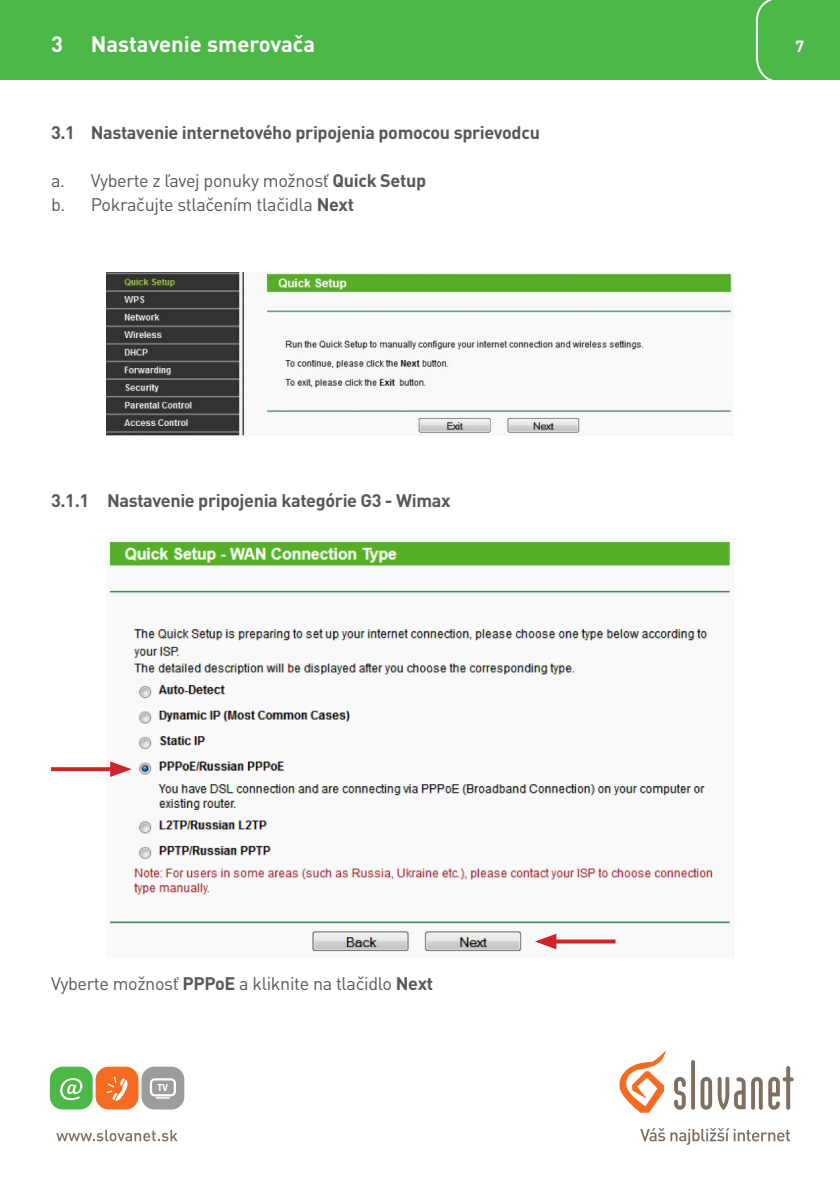
<style>
.page{position:relative;width:840px;height:1191px;background:#fff}
.page>*{position:absolute;margin:0;border:0;box-sizing:border-box;transform-origin:0 0}
.t1{font:700 22px "DIN Pro";color:#fff}
.Text{font:18px "DIN Pro";letter-spacing:-.02em;color:#57585a}
.Podnadpis{font:700 18px "DIN Pro";letter-spacing:-.02em;color:#57585a}
.Text-2{font:700 18px "DIN Pro";letter-spacing:-.02em;color:#57585a}
.t2{font:700 16px "DIN Pro";color:#fff}
.s1{font-weight:700}
</style>
<div class="page">
<svg style="left:619px;top:1051px;width:46px;height:61px"></svg>
<svg style="left:56px;top:1129px;width:121px;height:12px"></svg>
<div style="left:50px;top:1066px;width:43px;height:43px;background:#4cb848;border-radius:13px"></div>
<div style="left:96px;top:1066px;width:42px;height:43px;background:#f36c21;border-radius:13px"></div>
<svg style="left:60px;top:1078px;width:22px;height:22px"></svg>
<svg style="left:107px;top:1076px;width:20px;height:24px"></svg>
<div style="left:141px;top:1066px;width:43px;height:43px;background:#9a9c9d;border-radius:13px"></div>
<svg style="left:150px;top:1078px;width:26px;height:20px"></svg>
<svg style="left:674px;top:1076px;width:11px;height:33px"></svg>
<svg style="left:690px;top:1060px;width:4px;height:49px"></svg>
<svg style="left:700px;top:1076px;width:11px;height:33px"></svg>
<svg style="left:717px;top:1066px;width:76px;height:44px"></svg>
<svg style="left:640px;top:1128px;width:24px;height:13px"></svg>
<svg style="left:670px;top:1128px;width:119px;height:16px"></svg>
<div style="left:0;top:0;width:839px;height:79px;background:#4cb848"></div>
<svg style="left:754px;top:0;width:28px;height:80px"></svg>
<img style="left:106px;top:272px;width:627px;height:163px">
<img style="left:106px;top:541px;width:624px;height:411px">
<svg style="left:51px;top:767px;width:59px;height:4px"></svg>
<svg style="left:110px;top:761px;width:22px;height:16px"></svg>
<svg style="left:556px;top:939px;width:59px;height:4px"></svg>
<svg style="left:534px;top:933px;width:22px;height:16px"></svg>
<p class="t1" style="left:51px;top:30px;width:13px">3</p>
<p class="t1" style="left:91px;top:30px;width:226px">Nastavenie smerovača</p>
<p class="Podnadpis" style="left:51px;top:120px;width:490px">3.1 Nastavenie internetového pripojenia pomocou sprievodcu</p>
<p class="Text" style="left:51px;top:168px;width:376px">a. Vyberte z ľavej ponuky možnosť <span class="s1">Quick Setup</span></p>
<p class="Text" style="left:51px;top:192px;width:304px">b. Pokračujte stlačením tlačidla <span class="s1">Next</span></p>
<p class="Text-2" style="left:51px;top:488px;width:400px">3.1.1 Nastavenie pripojenia kategórie G3 - Wimax</p>
<p class="Text" style="left:51px;top:971px;width:383px">Vyberte možnosť <span class="s1">PPPoE</span> a kliknite na tlačidlo <span class="s1">Next</span></p>
<p class="t2" style="left:794px;top:36px;width:10px">7</p>
</div>
